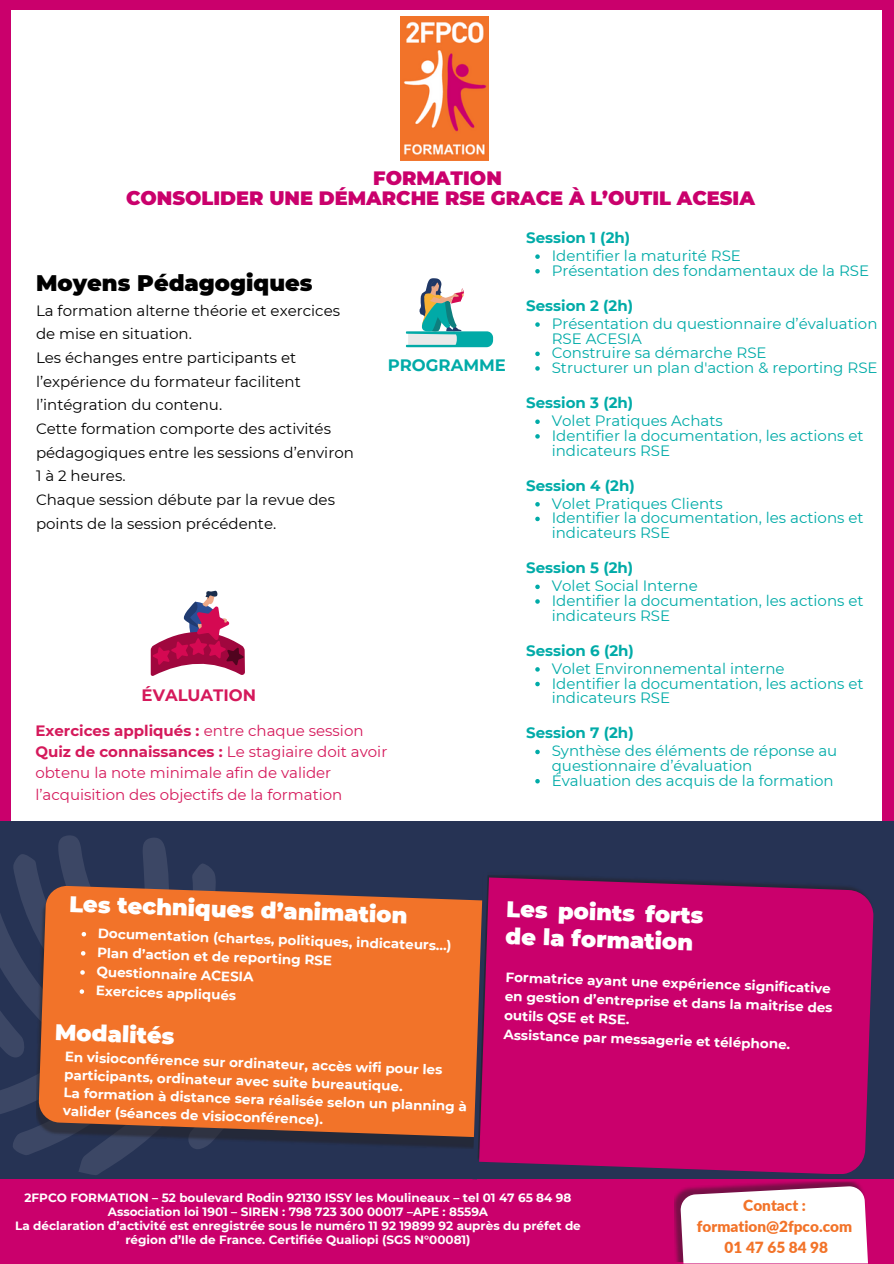
<style>
.page{position:relative;width:894px;height:1264px;background:#fff}
.page>*{position:absolute;margin:0;border:0;box-sizing:border-box;transform-origin:0 0}
.t1{font:900 22.5px/27px "Montserrat";color:#fff}
.t2{font:900 22.5px "Montserrat";color:#000}
.t3{font:900 19.35px/19.2px "Montserrat";color:#ca006c;text-align:center}
.t4{font:700 16.5px "Montserrat";color:#d5195b}
.t5{font:700 16.5px "Montserrat";color:#00aba8}
.t6{font:900 15.3px/21px "Lato";color:#f27329;text-align:center}
.t7{font:15px/14.7px "Montserrat";color:#00aba8}
.t8{font:15px/23.7px "Montserrat";color:#000}
.t9{font:15px/21.3px "Montserrat";color:#d5195b}
.t10{font:700 15px "Montserrat";color:#00aba8}
.t11{font:700 13.5px/19.2px "Montserrat";color:#fff}
.t12{font:700 12px/14px "Montserrat";color:#fff;text-align:center}
.s1{font-weight:700}
</style>
<div class="page">
<div style="left:0;top:0;width:893px;height:1263px;background:#ca006c"></div>
<div style="left:11px;top:11px;width:871px;height:1166px;background:#fff"></div>
<div style="left:0;top:821px;width:893px;height:357px;background:#263354"></div>
<svg style="left:13px;top:864px;width:203px;height:291px"></svg>
<svg style="left:78px;top:1148px;width:138px;height:27px"></svg>
<div style="left:521px;top:877px;width:352px;height:297px;background:#ca006c"></div>
<img style="left:36px;top:1114px;width:434px;height:34px">
<svg style="left:406px;top:278px;width:87px;height:69px"></svg>
<svg style="left:151px;top:590px;width:94px;height:86px"></svg>
<svg style="left:38px;top:885px;width:432px;height:252px;background:#e16d2b"></svg>
<img style="left:674px;top:1178px;width:194px;height:83px">
<svg style="left:680px;top:1186px;width:187px;height:77px;background:#f6ecf1"></svg>
<img style="left:400px;top:16px;width:88px;height:144px">
<svg style="left:535px;top:254px;width:4px;height:5px"></svg>
<svg style="left:535px;top:269px;width:4px;height:4px"></svg>
<svg style="left:0;top:835px;width:170px;height:279px"></svg>
<svg style="left:470px;top:875px;width:51px;height:305px"></svg>
<svg style="left:535px;top:667px;width:4px;height:4px"></svg>
<svg style="left:535px;top:681px;width:4px;height:5px"></svg>
<svg style="left:535px;top:322px;width:4px;height:5px"></svg>
<svg style="left:535px;top:351px;width:4px;height:5px"></svg>
<svg style="left:535px;top:366px;width:4px;height:5px"></svg>
<svg style="left:535px;top:419px;width:4px;height:5px"></svg>
<svg style="left:535px;top:434px;width:4px;height:4px"></svg>
<svg style="left:535px;top:584px;width:4px;height:5px"></svg>
<svg style="left:535px;top:599px;width:4px;height:4px"></svg>
<svg style="left:535px;top:502px;width:4px;height:4px"></svg>
<svg style="left:535px;top:516px;width:4px;height:5px"></svg>
<svg style="left:535px;top:749px;width:4px;height:5px"></svg>
<svg style="left:535px;top:779px;width:4px;height:4px"></svg>
<h4 class="t3" style="left:126px;top:169px;width:630px">FORMATION<br>CONSOLIDER UNE DÉMARCHE RSE GRACE À L’OUTIL ACESIA</h4>
<p class="t2" style="left:36px;top:269px;width:278px">Moyens Pédagogiques</p>
<p class="t8" style="left:36px;top:298px;width:319px">La formation alterne théorie et exercices de mise en situation.<br>Les échanges entre participants et l’expérience du formateur facilitent l’intégration du contenu.<br>Cette formation comporte des activités pédagogiques entre les sessions d’environ 1 à 2 heures.<br>Chaque session débute par la revue des points de la session précédente.</p>
<p class="t5" style="left:387px;top:355px;width:120px">PROGRAMME</p>
<h4 class="t4" style="left:142px;top:684px;width:116px">ÉVALUATION</h4>
<h6 class="t9" style="left:35px;top:719px;width:353px"><span class="s1">Exercices appliqués :</span> entre chaque session <span class="s1">Quiz de connaissances :</span> Le stagiaire doit avoir obtenu la note minimale afin de valider l’acquisition des objectifs de la formation</h6>
<h3 class="t10" style="left:526px;top:228px;width:105px">Session 1 (2h)</h3>
<h4 class="t7" style="left:551px;top:248px;width:191px">Identifier la maturité RSE</h4>
<p class="t7" style="left:551px;top:263px;width:319px">Présentation des fondamentaux de la RSE</p>
<p class="t10" style="left:526px;top:296px;width:108px">Session 2 (2h)</p>
<h5 class="t7" style="left:551px;top:316px;width:327px">Présentation du questionnaire d’évaluation<br>RSE ACESIA</h5>
<h4 class="t7" style="left:551px;top:345px;width:216px">Construire sa démarche RSE</h4>
<p class="t7" style="left:551px;top:360px;width:327px">Structurer un plan d'action &amp; reporting RSE</p>
<p class="t10" style="left:526px;top:394px;width:108px">Session 3 (2h)</p>
<p class="t7" style="left:551px;top:413px;width:172px">Volet Pratiques Achats</p>
<p class="t7" style="left:551px;top:428px;width:313px">Identifier la documentation, les actions et indicateurs RSE</p>
<p class="t10" style="left:526px;top:476px;width:110px">Session 4 (2h)</p>
<p class="t7" style="left:551px;top:496px;width:172px">Volet Pratiques Clients</p>
<h1 class="t7" style="left:551px;top:510px;width:313px">Identifier la documentation, les actions et indicateurs RSE</h1>
<h1 class="t10" style="left:526px;top:559px;width:108px">Session 5 (2h)</h1>
<p class="t7" style="left:551px;top:578px;width:147px">Volet Social Interne</p>
<p class="t7" style="left:551px;top:593px;width:313px">Identifier la documentation, les actions et indicateurs RSE</p>
<p class="t10" style="left:526px;top:641px;width:109px">Session 6 (2h)</p>
<h4 class="t7" style="left:551px;top:661px;width:234px">Volet Environnemental interne</h4>
<p class="t7" style="left:551px;top:675px;width:313px">Identifier la documentation, les actions et indicateurs RSE</p>
<p class="t10" style="left:526px;top:724px;width:109px">Session 7 (2h)</p>
<h4 class="t7" style="left:551px;top:743px;width:287px">Synthèse des éléments de réponse au questionnaire d’évaluation</h4>
<p class="t7" style="left:551px;top:773px;width:283px">Évaluation des acquis de la formation</p>
<p class="t1" style="left:70px;top:890px;width:340px;rotate:2deg">Les techniques d’animation</p>
<p class="t1" style="left:507px;top:895px;width:199px;rotate:2deg">Les points forts de la formation</p>
<h4 class="t11" style="left:98px;top:923px;width:355px;rotate:2deg">Documentation (chartes, politiques, indicateurs...)</h4>
<p class="t11" style="left:97px;top:942px;width:236px;rotate:2deg">Plan d’action et de reporting RSE</p>
<p class="t11" style="left:97px;top:961px;width:159px;rotate:2deg">Questionnaire ACESIA</p>
<h4 class="t11" style="left:96px;top:981px;width:142px;rotate:2deg">Exercices appliqués</h4>
<p class="t11" style="left:506px;top:967px;width:329px;rotate:2deg">Formatrice ayant une expérience significative en gestion d’entreprise et dans la maitrise des outils QSE et RSE.<br>Assistance par messagerie et téléphone.</p>
<h1 class="t1" style="left:55px;top:1018px;width:121px;rotate:2deg">Modalités</h1>
<h6 class="t11" style="left:65px;top:1047px;width:405px;line-height:18px;rotate:2deg">En visioconférence sur ordinateur, accès wifi pour les participants, ordinateur avec suite bureautique.<br>La formation à distance sera réalisée selon un planning à valider (séances de visioconférence).</h6>
<p class="t12" style="left:25px;top:1190px;width:548px">2FPCO FORMATION – 52 boulevard Rodin 92130 ISSY les Moulineaux – tel 01 47 65 84 98</p>
<p class="t12" style="left:108px;top:1204px;width:382px">Association loi 1901 – SIREN : 798 723 300 00017 –APE : 8559A</p>
<h3 class="t12" style="left:15px;top:1218px;width:567px">La déclaration d’activité est enregistrée sous le numéro 11 92 19899 92 auprès du préfet de région d’Ile de France. Certifiée Qualiopi (SGS N°00081)</h3>
<p class="t6" style="left:696px;top:1194px;width:157px">Contact : formation@2fpco.com<br>01 47 65 84 98</p>
</div>
